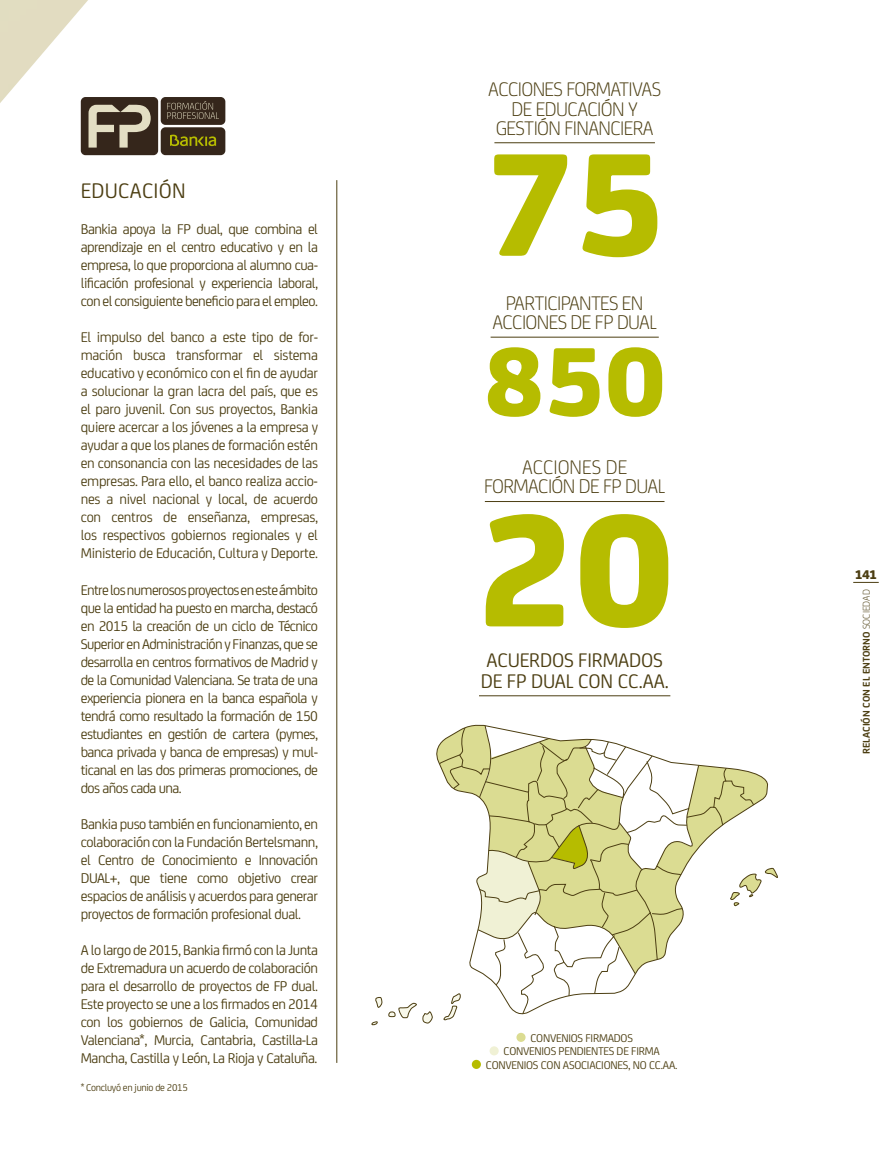
<style>
.page{position:relative;width:893px;height:1149px;background:#fff}
.page>*{position:absolute;margin:0;border:0;box-sizing:border-box;transform-origin:0 0}
.t1{font:800 171px "Bankia";color:#b6bc00}
.t2{font:800 156.6px "Bankia";color:#b6bc00}
.t3{font:800 104.55px "Bankia";color:#b6bc00}
.t4{font:22.5px "Bankia";letter-spacing:.01em;color:#4c3e12}
.t5{font:300 21px/19.5px "Bankia";letter-spacing:-.03em;color:#4c3e12;text-align:center}
.t6{font:21px/21px "Bankia";letter-spacing:-.01em;color:#4c3e12}
.t7{font:15px/18px "Bankia";letter-spacing:-.03em;color:#4c3e12;text-align:justify}
.t8{font:800 13.5px "Bankia";color:#4c3e12}
.t9{font:12px/13.5px "Bankia";letter-spacing:-.02em;color:#4c3e12;text-align:center}
.t10{font:700 10.5px "Bankia";color:#4c3e12}
.t11{font:10.5px "Bankia";letter-spacing:-.03em;color:#4c3e12}
.s1{font-weight:300}
</style>
<div class="page">
<svg style="left:853px;top:582px;width:26px;height:1px"></svg>
<hr style="left:336px;top:180px;width:1px;height:882px;background:#4c3e12">
<hr style="left:494px;top:142px;width:161px;height:1px;background:#4c3e12">
<hr style="left:491px;top:337px;width:168px;height:1px;background:#4c3e12">
<hr style="left:485px;top:501px;width:179px;height:1px;background:#4c3e12">
<hr style="left:479px;top:695px;width:191px;height:1px;background:#4c3e12">
<div style="left:516px;top:1032px;width:10px;height:9px;background:#dbdc92;border-radius:50%"></div>
<div style="left:490px;top:1045px;width:9px;height:10px;background:#f0f1d5;border-radius:50%"></div>
<div style="left:472px;top:1059px;width:9px;height:9px;background:#b6bc00;border-radius:50%"></div>
<svg style="left:371px;top:725px;width:407px;height:300px"></svg>
<div style="left:161px;top:127px;width:64px;height:28px;background:#35261b;border-radius:5px"></div>
<div style="left:161px;top:97px;width:64px;height:28px;background:#35261b;border-radius:5px"></div>
<div style="left:81px;top:97px;width:77px;height:58px;background:#35261b;border-radius:5px"></div>
<svg style="left:170px;top:135px;width:46px;height:11px"></svg>
<svg style="left:0;top:0;width:151px;height:147px"></svg>
<svg style="left:167px;top:101px;width:52px;height:18px"></svg>
<h3 class="t4" style="left:81px;top:175px;width:106px">EDUCACIÓN</h3>
<p class="t7" style="left:81px;top:219px;width:239px">Bankia apoya la FP dual, que combina el aprendizaje en el centro educativo y en la empresa, lo que proporciona al alumno cua&shy;lificación profesional y experiencia laboral, con el consiguiente beneficio para el empleo.</p>
<p class="t7" style="left:81px;top:327px;width:239px">El impulso del banco a este tipo de for&shy;mación busca transformar el sistema educativo y económico con el fin de ayudar a solucionar la gran lacra del país, que es el paro juvenil. Con sus proyectos, Bankia quiere acercar a los jóvenes a la empresa y ayudar a que los planes de formación estén en consonancia con las necesidades de las empresas. Para ello, el banco realiza accio&shy;nes a nivel nacional y local, de acuerdo con centros de enseñanza, empresas, los respectivos gobiernos regionales y el Ministerio de Educación, Cultura y Deporte.</p>
<p class="t7" style="left:81px;top:579px;width:239px">Entre los numerosos proyectos en este ámbito que la entidad ha puesto en marcha, destacó en 2015 la creación de un ciclo de Técnico Superior en Administración y Finanzas, que se desarrolla en centros formativos de Madrid y de la Comunidad Valenciana. Se trata de una experiencia pionera en la banca española y tendrá como resultado la formación de 150 estudiantes en gestión de cartera (pymes, banca privada y banca de empresas) y mul&shy;ticanal en las dos primeras promociones, de dos años cada una.</p>
<p class="t7" style="left:81px;top:813px;width:239px">Bankia puso también en funcionamiento, en colaboración con la Fundación Bertelsmann, el Centro de Conocimiento e Innovación DUAL+, que tiene como objetivo crear espacios de análisis y acuerdos para generar proyectos de formación profesional dual.</p>
<p class="t7" style="left:81px;top:939px;width:239px">A lo largo de 2015, Bankia firmó con la Junta de Extremadura un acuerdo de colaboración para el desarrollo de proyectos de FP dual.<br>Este proyecto se une a los firmados en 2014 con los gobiernos de Galicia, Comunidad Valenciana*, Murcia, Cantabria, Castilla-La Mancha, Castilla y León, La Rioja y Cataluña.</p>
<p class="t11" style="left:81px;top:1079px;width:109px">* Concluyó en junio de 2015</p>
<h3 class="t5" style="left:488px;top:78px;width:174px">ACCIONES FORMATIVAS<br>DE EDUCACIÓN Y<br>GESTIÓN FINANCIERA</h3>
<h2 class="t2" style="left:484px;top:81px;width:183px">75</h2>
<h3 class="t5" style="left:492px;top:291px;width:166px">PARTICIPANTES EN<br>ACCIONES DE FP DUAL</h3>
<h3 class="t3" style="left:484px;top:299px;width:183px">850</h3>
<h3 class="t5" style="left:484px;top:456px;width:182px">ACCIONES DE<br>FORMACIÓN DE FP DUAL</h3>
<h1 class="t1" style="left:475px;top:435px;width:200px">20</h1>
<h3 class="t6" style="left:481px;top:648px;width:189px">ACUERDOS FIRMADOS<br>DE FP DUAL CON CC.AA.</h3>
<p class="t9" style="left:486px;top:1030px;width:193px">CONVENIOS FIRMADOS<br>CONVENIOS PENDIENTES DE FIRMA<br>CONVENIOS CON ASOCIACIONES, NO CC.AA.</p>
<p class="t8" style="left:855px;top:563px;width:24px">141</p>
<p class="t10" style="left:859px;top:754px;width:165px;rotate:-90deg">RELACIÓN CON EL ENTORNO <span class="s1">sociedad</span></p>
</div>
